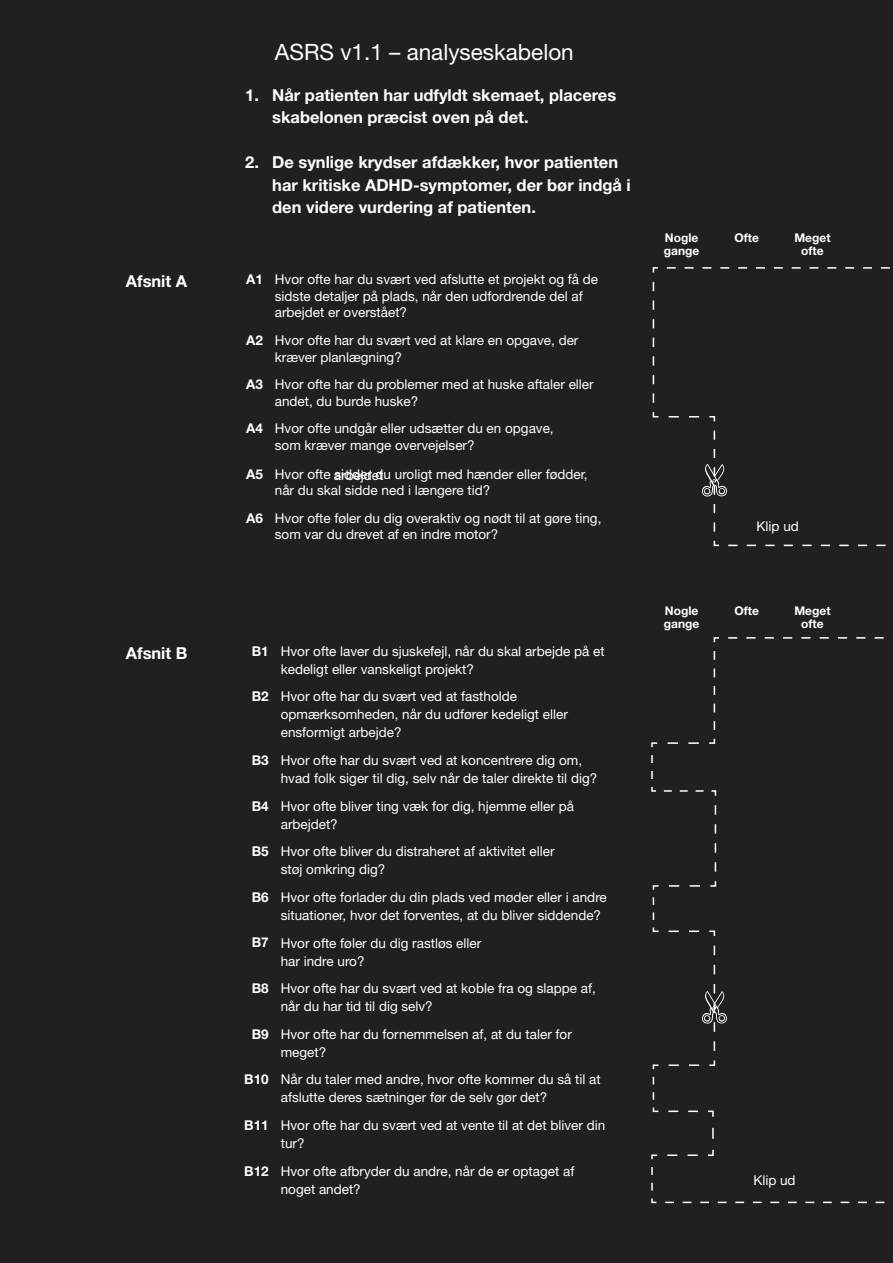
<style>
.page{position:relative;width:893px;height:1263px;background:#fff}
.page>*{position:absolute;margin:0;border:0;box-sizing:border-box;transform-origin:0 0}
.t1{font:22.5px "Helvetica Neue LT";color:#fff}
.t2{font:700 16.5px/22.5px "Helvetica Neue LT";color:#fff}
.t3{font:13.5px/18px "Helvetica Neue LT";color:#fff}
.t4{font:700 13.5px "Helvetica Neue LT";color:#fff}
.t5{font:700 12px/13.5px "Helvetica Neue LT";color:#fff}
</style>
<div class="page">
<div style="left:0;top:0;width:893px;height:1262px;background:#231f20"></div>
<svg style="left:652px;top:267px;width:238px;height:280px"></svg>
<svg style="left:651px;top:637px;width:242px;height:567px"></svg>
<svg style="left:702px;top:430px;width:25px;height:106px"></svg>
<svg style="left:702px;top:946px;width:25px;height:110px"></svg>
<p class="t2" style="left:126px;top:269px;width:63px">Afsnit A</p>
<p class="t2" style="left:126px;top:642px;width:63px">Afsnit B</p>
<p class="t1" style="left:275px;top:39px;width:300px">ASRS v1.1 – analyseskabelon</p>
<p class="t2" style="left:272px;top:83px;width:346px;text-indent:-27px">1. Når patienten har udfyldt skemaet, placeres skabelonen præcist oven på det.</p>
<p class="t2" style="left:272px;top:151px;width:360px;text-indent:-27px">2. De synlige krydser afdækker, hvor patienten har kritiske ADHD-symptomer, der bør indgå i den videre vurdering af patienten.</p>
<p class="t4" style="left:246px;top:271px;width:18px">A1</p>
<p class="t3" style="left:275px;top:271px;width:325px;line-height:16.5px">Hvor ofte har du svært ved afslutte et projekt og få de sidste detaljer på plads, når den udfordrende del af arbejdet er overstået?</p>
<p class="t4" style="left:246px;top:332px;width:18px">A2</p>
<p class="t3" style="left:275px;top:332px;width:305px;line-height:16.5px">Hvor ofte har du svært ved at klare en opgave, der kræver planlægning?</p>
<p class="t4" style="left:246px;top:376px;width:18px">A3</p>
<p class="t3" style="left:275px;top:375px;width:320px">Hvor ofte har du problemer med at huske aftaler eller</p>
<p class="t3" style="left:275px;top:392px;width:145px">andet, du burde huske?</p>
<p class="t4" style="left:246px;top:420px;width:18px">A4</p>
<p class="t3" style="left:275px;top:419px;width:280px">Hvor ofte undgår eller udsætter du en opgave,</p>
<p class="t3" style="left:275px;top:436px;width:201px">som kræver mange overvejelser?</p>
<p class="t4" style="left:246px;top:466px;width:18px">A5</p>
<p class="t3" style="left:275px;top:465px;width:314px">Hvor ofte sidder du uroligt med hænder eller fødder,</p>
<p class="t3" style="left:275px;top:481px;width:217px">når du skal sidde ned i længere tid?</p>
<p class="t4" style="left:246px;top:510px;width:18px">A6</p>
<p class="t3" style="left:275px;top:509px;width:328px">Hvor ofte føler du dig overaktiv og nødt til at gøre ting,</p>
<p class="t3" style="left:275px;top:525px;width:225px">som var du drevet af en indre motor?</p>
<p class="t3" style="left:334px;top:466px;width:51px">arbejdet</p>
<p class="t4" style="left:252px;top:642px;width:19px">B1</p>
<p class="t3" style="left:281px;top:642px;width:325px">Hvor ofte laver du sjuskefejl, når du skal arbejde på et kedeligt eller vanskeligt projekt?</p>
<p class="t4" style="left:252px;top:688px;width:19px">B2</p>
<p class="t3" style="left:281px;top:687px;width:289px">Hvor ofte har du svært ved at fastholde opmærksomheden, når du udfører kedeligt eller ensformigt arbejde?</p>
<p class="t4" style="left:252px;top:752px;width:19px">B3</p>
<p class="t3" style="left:281px;top:751px;width:303px">Hvor ofte har du svært ved at koncentrere dig om,</p>
<p class="t3" style="left:281px;top:769px;width:318px">hvad folk siger til dig, selv når de taler direkte til dig?</p>
<p class="t4" style="left:252px;top:797px;width:19px">B4</p>
<p class="t3" style="left:281px;top:797px;width:295px">Hvor ofte bliver ting væk for dig, hjemme eller på arbejdet?</p>
<p class="t4" style="left:252px;top:843px;width:19px">B5</p>
<p class="t3" style="left:281px;top:842px;width:275px">Hvor ofte bliver du distraheret af aktivitet eller</p>
<p class="t3" style="left:281px;top:860px;width:106px">støj omkring dig?</p>
<p class="t4" style="left:252px;top:889px;width:19px">B6</p>
<p class="t3" style="left:281px;top:888px;width:328px">Hvor ofte forlader du din plads ved møder eller i andre situationer, hvor det forventes, at du bliver siddende?</p>
<p class="t4" style="left:252px;top:934px;width:19px">B7</p>
<p class="t3" style="left:281px;top:933px;width:202px">Hvor ofte føler du dig rastløs eller har indre uro?</p>
<p class="t4" style="left:252px;top:980px;width:19px">B8</p>
<p class="t3" style="left:281px;top:979px;width:317px">Hvor ofte har du svært ved at koble fra og slappe af,</p>
<p class="t3" style="left:281px;top:997px;width:154px">når du har tid til dig selv?</p>
<p class="t4" style="left:252px;top:1025px;width:19px">B9</p>
<p class="t3" style="left:281px;top:1025px;width:293px">Hvor ofte har du fornemmelsen af, at du taler for meget?</p>
<p class="t4" style="left:244px;top:1071px;width:26px">B10</p>
<p class="t3" style="left:281px;top:1070px;width:321px">Når du taler med andre, hvor ofte kommer du så til at afslutte deres sætninger før de selv gør det?</p>
<p class="t4" style="left:244px;top:1117px;width:26px">B11</p>
<p class="t3" style="left:281px;top:1116px;width:326px">Hvor ofte har du svært ved at vente til at det bliver din tur?</p>
<p class="t4" style="left:244px;top:1162px;width:26px">B12</p>
<p class="t3" style="left:281px;top:1162px;width:295px">Hvor ofte afbryder du andre, når de er optaget af</p>
<p class="t3" style="left:281px;top:1180px;width:82px">noget andet?</p>
<p class="t5" style="left:664px;top:230px;width:37px">Nogle gange</p>
<p class="t5" style="left:734px;top:230px;width:26px">Ofte</p>
<p class="t5" style="left:794px;top:230px;width:38px;text-align:center">Meget ofte</p>
<p class="t3" style="left:757px;top:517px;width:44px">Klip ud</p>
<p class="t5" style="left:664px;top:603px;width:37px">Nogle gange</p>
<p class="t5" style="left:734px;top:603px;width:26px">Ofte</p>
<p class="t5" style="left:794px;top:603px;width:38px;text-align:center">Meget ofte</p>
<p class="t3" style="left:753px;top:1171px;width:44px">Klip ud</p>
</div>
